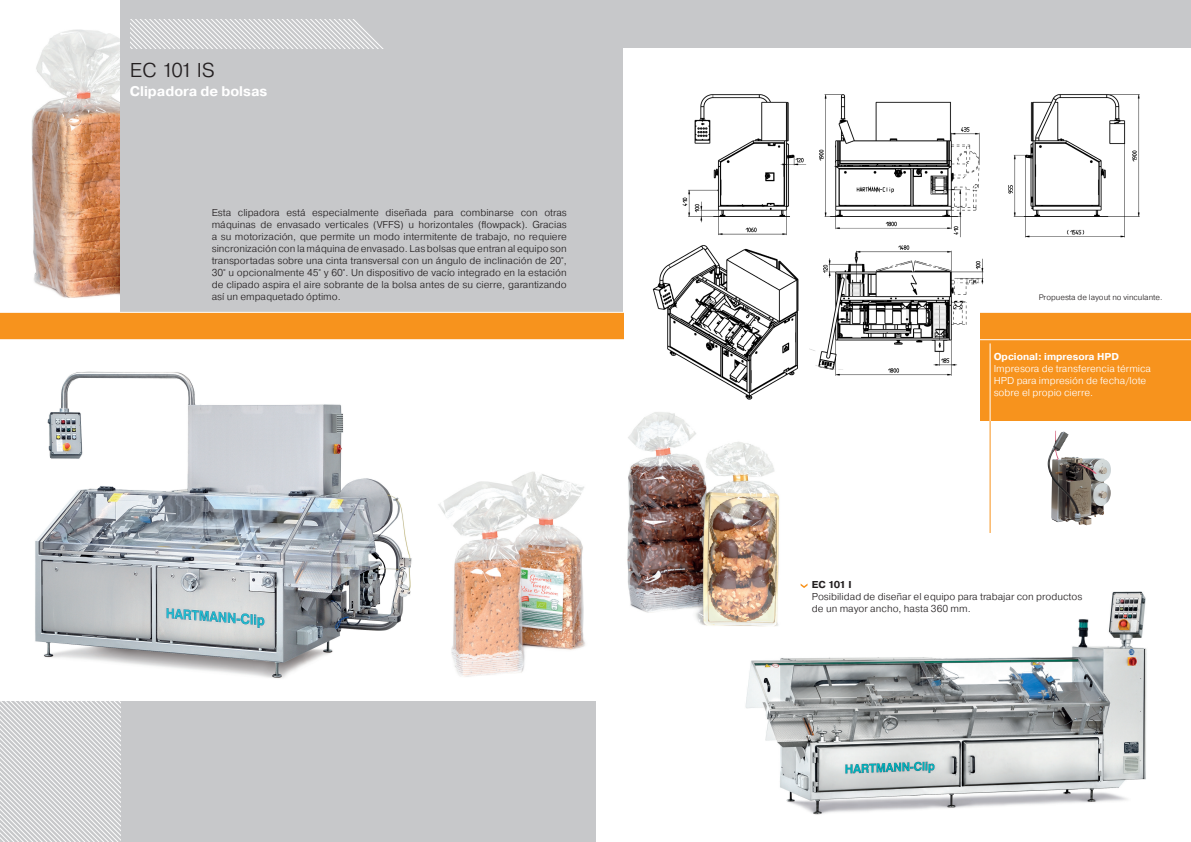
<style>
.page{position:relative;width:1191px;height:842px;background:#fff}
.page>*{position:absolute;margin:0;border:0;box-sizing:border-box;transform-origin:0 0}
.t1{font:300 20px "Pragmatica";letter-spacing:-.035em;color:#231f20}
.t2{font:700 14px "Pragmatica";color:#fff}
.t3{font:300 10px/12px "Pragmatica";color:#231f20;text-align:justify}
.t4{font:300 10px/12px "Pragmatica";color:#fff}
.t5{font:700 10px "Pragmatica";color:#fff}
.t6{font:700 10px "Pragmatica";color:#231f20}
.t7{font:300 8px "Pragmatica";color:#231f20}
</style>
<div class="page">
<img style="left:35px;top:371px;width:377px;height:308px">
<img style="left:745px;top:583px;width:402px;height:232px">
<img style="left:31px;top:29px;width:89px;height:269px">
<div style="left:979px;top:339px;width:212px;height:82px;background:#f7931d"></div>
<div style="left:0;top:702px;width:595px;height:140px;background:#c7c8ca"></div>
<div style="left:595px;top:0;width:596px;height:334px;background:#c7c8ca"></div>
<div style="left:624px;top:48px;width:567px;height:272px;background:#fff"></div>
<div style="left:120px;top:0;width:475px;height:335px;background:#c7c8ca"></div>
<svg style="left:130px;top:20px;width:253px;height:28px"></svg>
<svg style="left:0;top:312px;width:1191px;height:28px"></svg>
<svg style="left:800px;top:583px;width:7px;height:5px"></svg>
<svg style="left:0;top:702px;width:120px;height:140px"></svg>
<hr style="left:989px;top:343px;width:1px;height:78px;background:#fff">
<hr style="left:989px;top:421px;width:1px;height:112px;background:#f7931d">
<img style="left:1047px;top:431px;width:64px;height:94px">
<img style="left:640px;top:94px;width:500px;height:311px">
<img style="left:627px;top:403px;width:164px;height:236px">
<img style="left:438px;top:472px;width:147px;height:205px">
<h1 class="t1" style="left:130px;top:58px;width:87px">EC 101 IS</h1>
<h2 class="t2" style="left:130px;top:82px;width:139px">Clipadora de bolsas</h2>
<p class="t3" style="left:212px;top:206px;width:357px">Esta clipadora está especialmente diseñada para combinarse con otras máquinas de envasado verticales (VFFS) u horizontales (flowpack). Gracias a su motorización, que permite un modo intermitente de trabajo, no requiere sincronización con la máquina de envasado. Las bolsas que entran al equipo son transportadas sobre una cinta transversal con un ángulo de inclinación de 20°, 30° u opcionalmente 45° y 60°. Un dispositivo de vacío integrado en la estación de clipado aspira el aire sobrante de la bolsa antes de su cierre, garantizando así un empaquetado óptimo.</p>
<p class="t7" style="left:1038px;top:292px;width:125px">Propuesta de layout no vinculante.</p>
<p class="t5" style="left:993px;top:350px;width:127px">Opcional: impresora HPD</p>
<p class="t4" style="left:993px;top:362px;width:159px">Impresora de transferencia térmica<br>HPD para impresión de fecha/lote sobre el propio cierre.</p>
<p class="t6" style="left:812px;top:578px;width:41px">EC 101 I</p>
<p class="t3" style="left:812px;top:590px;width:272px">Posibilidad de diseñar el equipo para trabajar con productos de un mayor ancho, hasta 360 mm.</p>
</div>
